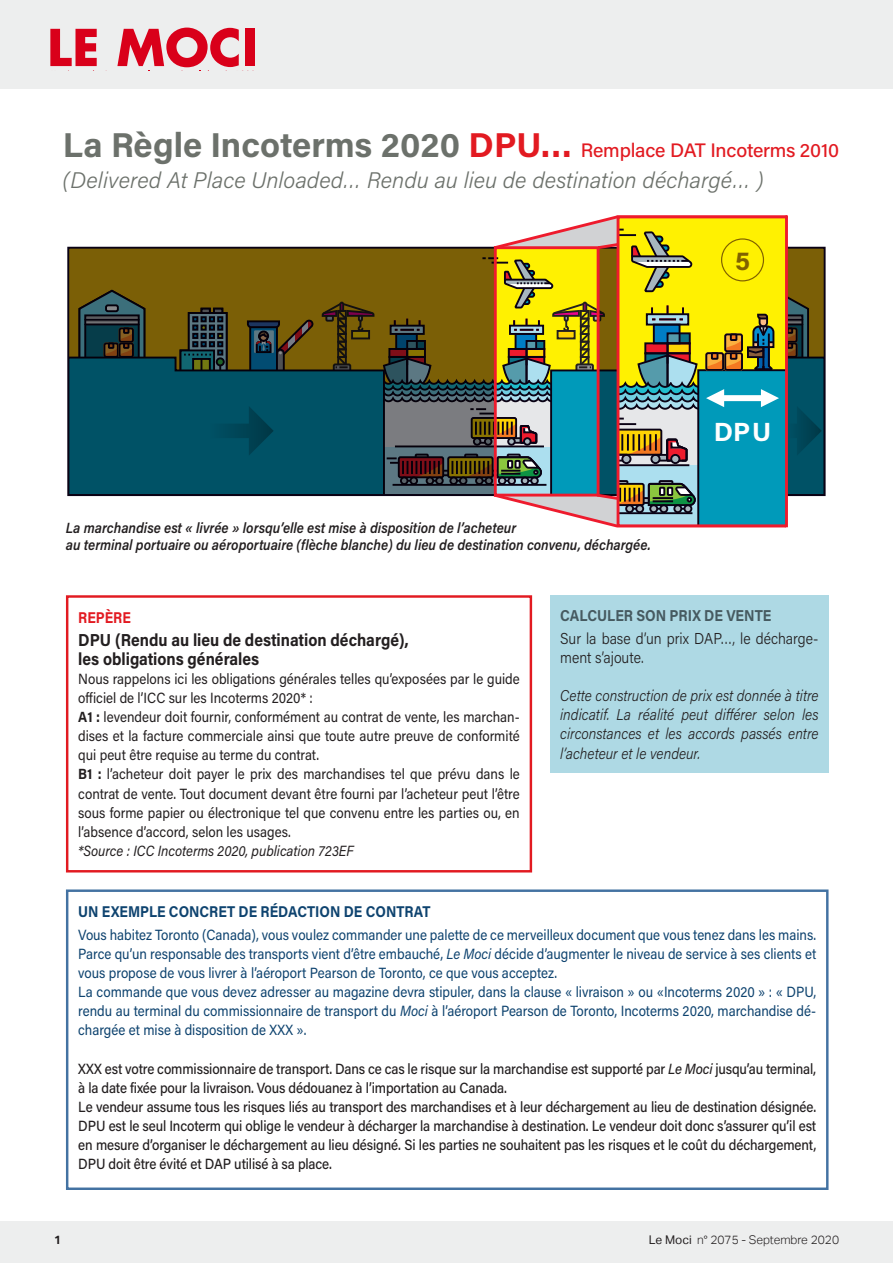
<style>
.page{position:relative;width:893px;height:1263px;background:#fff}
.page>*{position:absolute;margin:0;border:0;box-sizing:border-box;transform-origin:0 0}
.t1{font:700 26.25px "Acumin Pro";color:#fff}
.t2{font:700 26.25px "Acumin Pro";color:#806100}
.Encadré_bleu_titre_l{font:italic 300 22.5px "Acumin Pro";color:#6c716b}
.Encadré_bleu_titre_l-2{font:500 19.5px "Acumin Pro";letter-spacing:-.01em;color:#e21a21}
.Texte_courant_medium{font:700 17.4px "Acumin Pro";color:#231f20;scale:.9 1}
.Texte_courant{font:300 15.75px/19.4px "Acumin Pro";color:#231f20;scale:.9 1}
.Titre_encadré_rouge{font:700 15.75px "Acumin Pro";letter-spacing:-.005em;color:#465a60;scale:.88 1}
.Texte_courant-2{font:italic 300 15.6px/19px "Acumin Pro";color:#231f20;text-align:justify;scale:.9 1}
.Titre_encadré_rouge-2{font:700 15.6px "Acumin Pro";color:#0e436f;scale:.88 1}
.Titre_encadré_rouge-3{font:700 15.6px "Acumin Pro";letter-spacing:-.005em;color:#e21a21;scale:.88 1}
.Texte_courant-3{font:500 14.7px/19px "Acumin Pro";letter-spacing:-.01em;color:#231f20;scale:.9 1}
.Texte_courant-4{font:14.7px/19px "Acumin Pro";color:#0e436f;text-align:justify;scale:.9 1}
.Texte_courant-5{font:14.7px/19px "Acumin Pro";color:#231f20;text-align:justify;scale:.9 1}
.Texte_courant_medium-2{font:italic 600 14.7px "Acumin Pro";color:#231f20;scale:.9 1}
.Texte_courant-6{font:italic 14.7px "Acumin Pro";color:#231f20;scale:.9 1}
.t3{font:300 12px "Aktiv Grotesk";color:#231f20}
.t4{font:700 12px "Aktiv Grotesk";color:#231f20}
.s1{font-weight:700;font-size:34.5px;color:#6c716b}
.s2{font-weight:700;font-size:34.5px}
.s3{font-weight:700}
.s4{font-style:italic}
.s5{font-weight:400}
</style>
<div class="page">
<div style="left:0;top:0;width:893px;height:89px;background:#edeeee"></div>
<div style="left:0;top:1221px;width:893px;height:42px;background:#edeeee"></div>
<svg style="left:50px;top:29px;width:47px;height:37px"></svg>
<svg style="left:117px;top:28px;width:122px;height:39px"></svg>
<div style="left:245px;top:29px;width:9px;height:37px;background:#d9001a"></div>
<svg style="left:68px;top:215px;width:757px;height:313px;background:#758963"></svg>
<div style="left:721px;top:238px;width:43px;height:43px;border:1px solid #806100;border-radius:50%"></div>
<div style="left:617px;top:215px;width:171px;height:312px;border:3px solid #ee1b2d"></div>
<div style="left:66px;top:595px;width:466px;height:277px;border:2px solid #e21a21"></div>
<div style="left:550px;top:595px;width:278px;height:178px;background:#aed9e4"></div>
<div style="left:66px;top:889px;width:762px;height:301px;border:2px solid #4372a2"></div>
<p class="Encadré_bleu_titre_l-2" style="left:63px;top:137px;width:778px"><span class="s1">La Règle Incoterms 2020</span> <span class="s2">DPU…</span> Remplace DAT Incoterms 2010</p>
<p class="Encadré_bleu_titre_l" style="left:63px;top:165px;width:702px">(Delivered At Place Unloaded… Rendu au lieu de destination déchargé… )</p>
<p class="t2" style="left:735px;top:242px;width:16px">5</p>
<p class="Texte_courant_medium-2" style="left:66px;top:517px;width:502px">La marchandise est « livrée » lorsqu’elle est mise à disposition de l’acheteur</p>
<p class="Texte_courant_medium-2" style="left:66px;top:535px;width:651px">au terminal portuaire ou aéroportuaire (flèche blanche) du lieu de destination convenu, déchargée.</p>
<p class="t1" style="left:714px;top:414px;width:59px">DPU</p>
<p class="Titre_encadré_rouge-3" style="left:78px;top:607px;width:61px">REPÈRE</p>
<p class="Texte_courant_medium" style="left:78px;top:627px;width:369px">DPU (Rendu au lieu de destination déchargé),</p>
<p class="Texte_courant_medium" style="left:78px;top:646px;width:203px">les obligations générales</p>
<p class="Texte_courant-5" style="left:78px;top:669px;width:492px">Nous rappelons ici les obligations générales telles qu’exposées par le guide officiel de l’ICC sur les Incoterms 2020* :</p>
<p class="Texte_courant-5" style="left:78px;top:707px;width:492px"><span class="s3">A1 :</span> levendeur doit fournir, conformément au contrat de vente, les marchan&shy;dises et la facture commerciale ainsi que toute autre preuve de conformité qui peut être requise au terme du contrat.</p>
<p class="Texte_courant-5" style="left:78px;top:764px;width:492px"><span class="s3">B1 :</span> l’acheteur doit payer le prix des marchandises tel que prévu dans le contrat de vente. Tout document devant être fourni par l’acheteur peut l’être sous forme papier ou électronique tel que convenu entre les parties ou, en l’absence d’accord, selon les usages.</p>
<p class="Texte_courant-6" style="left:78px;top:840px;width:307px">*Source : ICC Incoterms 2020, publication 723EF</p>
<p class="Titre_encadré_rouge" style="left:560px;top:604px;width:242px">CALCULER SON PRIX DE VENTE</p>
<p class="Texte_courant" style="left:560px;top:628px;width:289px">Sur la base d’un prix DAP…, le décharge&shy;ment s’ajoute.</p>
<p class="Texte_courant-2" style="left:560px;top:686px;width:289px">Cette construction de prix est donnée à titre indicatif. La réalité peut différer selon les circonstances et les accords passés entre l’acheteur et le vendeur.</p>
<p class="Titre_encadré_rouge-2" style="left:78px;top:901px;width:402px">UN EXEMPLE CONCRET DE RÉDACTION DE CONTRAT</p>
<p class="Texte_courant-4" style="left:78px;top:925px;width:821px">Vous habitez Toronto (Canada), vous voulez commander une palette de ce merveilleux document que vous tenez dans les mains.<br>Parce qu’un responsable des transports vient d’être embauché, <span class="s4">Le Moci</span> décide d’augmenter le niveau de service à ses clients et vous propose de vous livrer à l’aéroport Pearson de Toronto, ce que vous acceptez.</p>
<p class="Texte_courant-4" style="left:78px;top:982px;width:821px">La commande que vous devez adresser au magazine devra stipuler, dans la clause « livraison » ou «Incoterms 2020 » : « DPU, rendu au terminal du commissionnaire de transport du <span class="s4">Moci</span> à l’aéroport Pearson de Toronto, Incoterms 2020, marchandise dé&shy;chargée et mise à disposition de XXX ».</p>
<p class="Texte_courant-3" style="left:78px;top:1058px;width:821px">XXX est votre commissionnaire de transport. Dans ce cas le risque sur la marchandise est supporté par <span class="s4">Le Moci</span> jusqu’au terminal, à la date fixée pour la livraison. Vous dédouanez à l’importation au Canada.</p>
<p class="Texte_courant-3" style="left:78px;top:1096px;width:822px;text-align:justify">Le vendeur assume tous les risques liés au transport des marchandises et à leur déchargement au lieu de destination désignée.<br>DPU est le seul Incoterm qui oblige le vendeur à décharger la marchandise à destination. Le vendeur doit donc s’assurer qu’il est en mesure d’organiser le déchargement au lieu désigné. Si les parties ne souhaitent pas les risques et le coût du déchargement, DPU doit être évité et DAP utilisé à sa place.</p>
<p class="t4" style="left:54px;top:1233px;width:9px">1</p>
<p class="t3" style="left:649px;top:1233px;width:192px"><span class="s5">Le Moci</span> n° 2075 - Septembre 2020</p>
</div>
